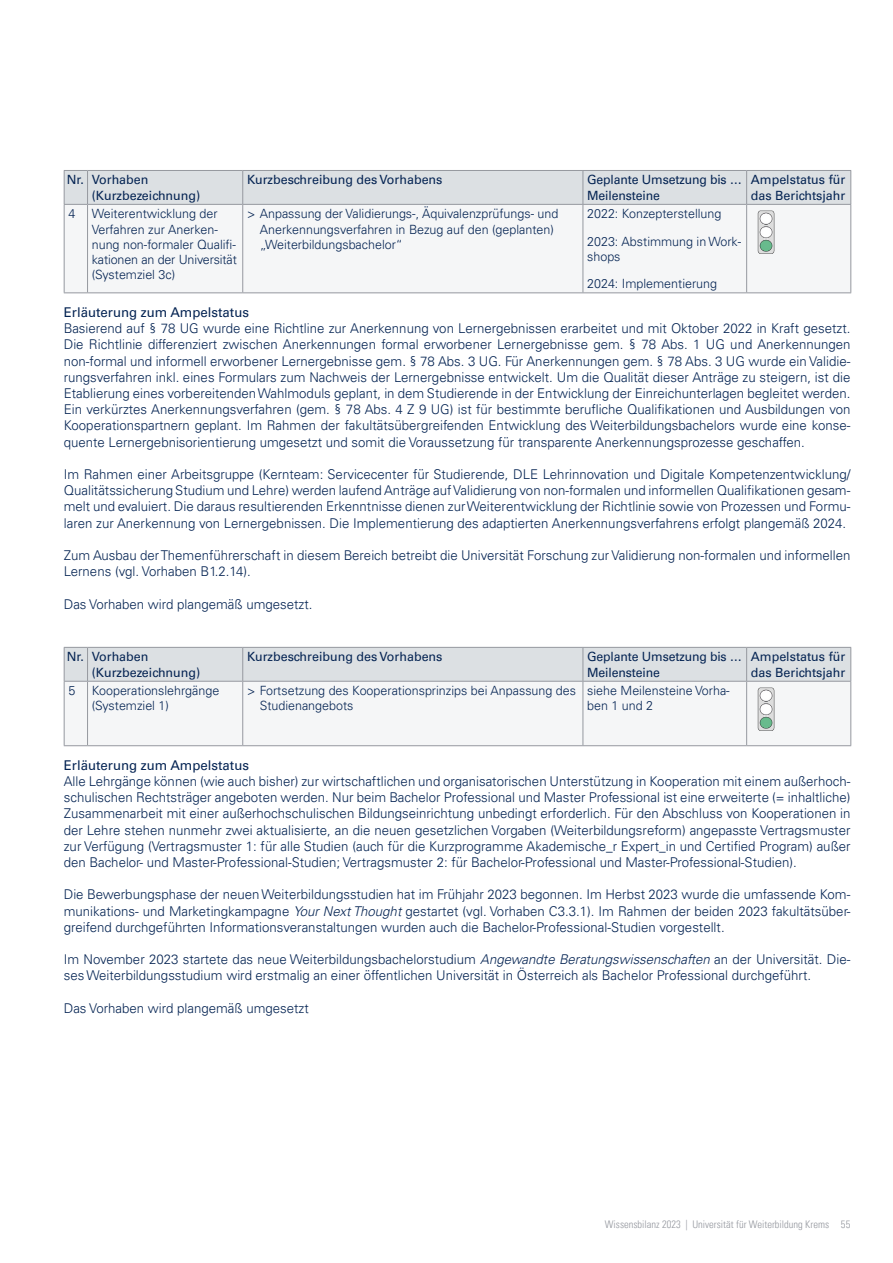
<style>
.page{position:relative;width:893px;height:1263px;background:#fff}
.page>*{position:absolute;margin:0;border:0;box-sizing:border-box;transform-origin:0 0}
.Fließtext{font:300 13.5px/16.2px "Univers LT Pro 45";color:#052453;text-align:justify}
.Fließtext_fett{font:13.5px "Univers LT Pro 55 Roman";color:#052453}
.t1{font:300 12.75px/15.3px "Univers LT Pro 45";color:#052453}
.t2{font:12.75px "Univers LT Pro 55 Roman";color:#052453}
.t3{font:12.75px/15.3px "Univers LT Pro 55 Roman";color:#052453;scale:.96 1}
.t4{font:300 condensed 10.5px "Univers LT Pro";color:#95989f}
.s1{font-style:italic}
</style>
<div class="page">
<div style="left:88px;top:205px;width:686px;height:87px;background:#f5f6f7"></div>
<hr style="left:64px;top:205px;width:1px;height:87px;background:#95989f">
<svg style="left:64px;top:170px;width:787px;height:35px"></svg>
<hr style="left:88px;top:204px;width:155px;height:1px;background:#95989f">
<hr style="left:243px;top:204px;width:340px;height:1px;background:#95989f">
<hr style="left:583px;top:204px;width:164px;height:1px;background:#95989f">
<hr style="left:747px;top:204px;width:104px;height:1px;background:#95989f">
<hr style="left:87px;top:205px;width:1px;height:87px;background:#95989f">
<hr style="left:242px;top:205px;width:1px;height:87px;background:#95989f">
<hr style="left:583px;top:205px;width:1px;height:87px;background:#95989f">
<hr style="left:746px;top:205px;width:1px;height:87px;background:#95989f">
<hr style="left:850px;top:205px;width:1px;height:87px;background:#95989f">
<svg style="left:64px;top:292px;width:24px;height:1px"></svg>
<hr style="left:88px;top:292px;width:155px;height:1px;background:#95989f">
<hr style="left:243px;top:292px;width:340px;height:1px;background:#95989f">
<hr style="left:583px;top:292px;width:164px;height:1px;background:#95989f">
<hr style="left:747px;top:292px;width:104px;height:1px;background:#95989f">
<img style="left:758px;top:210px;width:17px;height:43px">
<div style="left:88px;top:682px;width:686px;height:63px;background:#f5f6f7"></div>
<hr style="left:64px;top:682px;width:1px;height:63px;background:#95989f">
<svg style="left:64px;top:647px;width:787px;height:35px"></svg>
<hr style="left:88px;top:681px;width:155px;height:1px;background:#95989f">
<hr style="left:243px;top:681px;width:340px;height:1px;background:#95989f">
<hr style="left:583px;top:681px;width:164px;height:1px;background:#95989f">
<hr style="left:747px;top:681px;width:104px;height:1px;background:#95989f">
<hr style="left:87px;top:682px;width:1px;height:63px;background:#95989f">
<hr style="left:242px;top:682px;width:1px;height:63px;background:#95989f">
<hr style="left:583px;top:682px;width:1px;height:63px;background:#95989f">
<hr style="left:746px;top:682px;width:1px;height:63px;background:#95989f">
<hr style="left:850px;top:682px;width:1px;height:63px;background:#95989f">
<svg style="left:64px;top:745px;width:24px;height:1px"></svg>
<hr style="left:88px;top:745px;width:155px;height:1px;background:#95989f">
<hr style="left:243px;top:745px;width:340px;height:1px;background:#95989f">
<hr style="left:583px;top:745px;width:164px;height:1px;background:#95989f">
<hr style="left:747px;top:745px;width:104px;height:1px;background:#95989f">
<img style="left:758px;top:687px;width:17px;height:43px">
<p class="t2" style="left:67px;top:171px;width:19px">Nr.</p>
<p class="t2" style="left:92px;top:171px;width:58px">Vorhaben</p>
<p class="t2" style="left:92px;top:186px;width:110px">(Kurzbezeichnung)</p>
<p class="t1" style="left:68px;top:206px;width:8px">4</p>
<p class="t1" style="left:92px;top:206px;width:147px">Weiterentwicklung der<br>Verfahren zur Anerken&shy;nung non-formaler Qualifi&shy;kationen an der Universität</p>
<p class="t1" style="left:92px;top:267px;width:85px">(Systemziel 3c)</p>
<p class="t2" style="left:247px;top:171px;width:197px">Kurzbeschreibung des Vorhabens</p>
<p class="t3" style="left:587px;top:172px;width:163px">Geplante Umsetzung bis …<br>Meilensteine</p>
<p class="t2" style="left:751px;top:171px;width:96px">Ampelstatus für</p>
<p class="t2" style="left:751px;top:186px;width:96px">das Berichtsjahr</p>
<p class="t1" style="left:260px;top:206px;width:300px;text-indent:-13px">&gt; Anpassung der Validierungs-, Äquivalenzprüfungs- und<br>Anerkennungsverfahren in Bezug auf den (geplanten) „Weiterbildungsbachelor“</p>
<p class="t1" style="left:587px;top:206px;width:136px">2022: Konzepterstellung</p>
<p class="t1" style="left:587px;top:233px;width:156px">2023: Abstimmung in Work&shy;shops</p>
<p class="t1" style="left:587px;top:276px;width:131px">2024: Implementierung</p>
<h3 class="Fließtext_fett" style="left:64px;top:303px;width:187px">Erläuterung zum Ampelstatus</h3>
<p class="Fließtext" style="left:64px;top:320px;width:788px">Basierend auf § 78 UG wurde eine Richtline zur Anerkennung von Lernergebnissen erarbeitet und mit Oktober 2022 in Kraft gesetzt.<br>Die Richtlinie differenziert zwischen Anerkennungen formal erworbener Lernergebnisse gem. § 78 Abs. 1 UG und Anerkennungen non-formal und informell erworbener Lernergebnisse gem. § 78 Abs. 3 UG. Für Anerkennungen gem. § 78 Abs. 3 UG wurde ein Validie&shy;rungsverfahren inkl. eines Formulars zum Nachweis der Lernergebnisse entwickelt. Um die Qualität dieser Anträge zu steigern, ist die Etablierung eines vorbereitendenWahlmoduls geplant, in dem Studierende in der Entwicklung der Einreichunterlagen begleitet werden.<br>Ein verkürztes Anerkennungsverfahren (gem. § 78 Abs. 4 Z 9 UG) ist für bestimmte berufliche Qualifikationen und Ausbildungen von Kooperationspartnern geplant. Im Rahmen der fakultätsübergreifenden Entwicklung des Weiterbildungsbachelors wurde eine konse&shy;quente Lernergebnisorientierung umgesetzt und somit die Voraussetzung für transparente Anerkennungsprozesse geschaffen.</p>
<p class="Fließtext" style="left:64px;top:466px;width:788px">Im Rahmen einer Arbeitsgruppe (Kernteam: Servicecenter für Studierende, DLE Lehrinnovation und Digitale Kompetenzentwicklung/ Qualitätssicherung Studium und Lehre) werden laufend Anträge aufValidierung von non-formalen und informellen Qualifikationen gesam&shy;melt und evaluiert. Die daraus resultierenden Erkenntnisse dienen zurWeiterentwicklung der Richtlinie sowie von Prozessen und Formu&shy;laren zur Anerkennung von Lernergebnissen. Die Implementierung des adaptierten Anerkennungsverfahrens erfolgt plangemäß 2024.</p>
<p class="Fließtext" style="left:64px;top:547px;width:788px">Zum Ausbau derThemenführerschaft in diesem Bereich betreibt die Universität Forschung zur Validierung non-formalen und informellen<br>Lernens (vgl. Vorhaben B1.2.14).</p>
<p class="Fließtext" style="left:64px;top:595px;width:250px">Das Vorhaben wird plangemäß umgesetzt.</p>
<p class="t2" style="left:67px;top:648px;width:19px">Nr.</p>
<p class="t2" style="left:92px;top:648px;width:58px">Vorhaben</p>
<p class="t2" style="left:92px;top:663px;width:110px">(Kurzbezeichnung)</p>
<p class="t1" style="left:68px;top:683px;width:8px">5</p>
<p class="t1" style="left:92px;top:683px;width:129px">Kooperationslehrgänge</p>
<p class="t1" style="left:92px;top:698px;width:79px">(Systemziel 1)</p>
<p class="t2" style="left:247px;top:648px;width:197px">Kurzbeschreibung des Vorhabens</p>
<p class="t3" style="left:587px;top:648px;width:163px">Geplante Umsetzung bis …<br>Meilensteine</p>
<p class="t2" style="left:751px;top:648px;width:96px">Ampelstatus für</p>
<p class="t2" style="left:751px;top:663px;width:96px">das Berichtsjahr</p>
<p class="t1" style="left:260px;top:683px;width:318px;text-indent:-13px">&gt; Fortsetzung des Kooperationsprinzips bei Anpassung des<br>Studienangebots</p>
<p class="t1" style="left:587px;top:683px;width:144px">siehe Meilensteine Vorha&shy;ben 1 und 2</p>
<h3 class="Fließtext_fett" style="left:64px;top:756px;width:187px">Erläuterung zum Ampelstatus</h3>
<p class="Fließtext" style="left:64px;top:773px;width:788px">Alle Lehrgänge können (wie auch bisher) zur wirtschaftlichen und organisatorischen Unterstützung in Kooperation mit einem außerhoch&shy;schulischen Rechtsträger angeboten werden. Nur beim Bachelor Professional und Master Professional ist eine erweiterte (= inhaltliche)<br>Zusammenarbeit mit einer außerhochschulischen Bildungseinrichtung unbedingt erforderlich. Für den Abschluss von Kooperationen in der Lehre stehen nunmehr zwei aktualisierte, an die neuen gesetzlichen Vorgaben (Weiterbildungsreform) angepasste Vertragsmuster zur Verfügung (Vertragsmuster 1: für alle Studien (auch für die Kurzprogramme Akademische_r Expert_in und Certified Program) außer den Bachelor- und Master-Professional-Studien; Vertragsmuster 2: für Bachelor-Professional und Master-Professional-Studien).</p>
<p class="Fließtext" style="left:64px;top:886px;width:788px">Die Bewerbungsphase der neuenWeiterbildungsstudien hat im Frühjahr 2023 begonnen. Im Herbst 2023 wurde die umfassende Kom&shy;munikations- und Marketingkampagne <span class="s1">Your Next Thought</span> gestartet (vgl. Vorhaben C3.3.1). Im Rahmen der beiden 2023 fakultätsüber&shy;greifend durchgeführten Informationsveranstaltungen wurden auch die Bachelor-Professional-Studien vorgestellt.</p>
<p class="Fließtext" style="left:64px;top:951px;width:788px">Im November 2023 startete das neue Weiterbildungsbachelorstudium <span class="s1">Angewandte Beratungswissenschaften</span> an der Universität. Die&shy;ses Weiterbildungsstudium wird erstmalig an einer öffentlichen Universität in Österreich als Bachelor Professional durchgeführt.</p>
<p class="Fließtext" style="left:64px;top:999px;width:247px">Das Vorhaben wird plangemäß umgesetzt</p>
<p class="t4" style="left:605px;top:1217px;width:247px">Wissensbilanz 2023 | Universität für Weiterbildung Krems 55</p>
</div>
